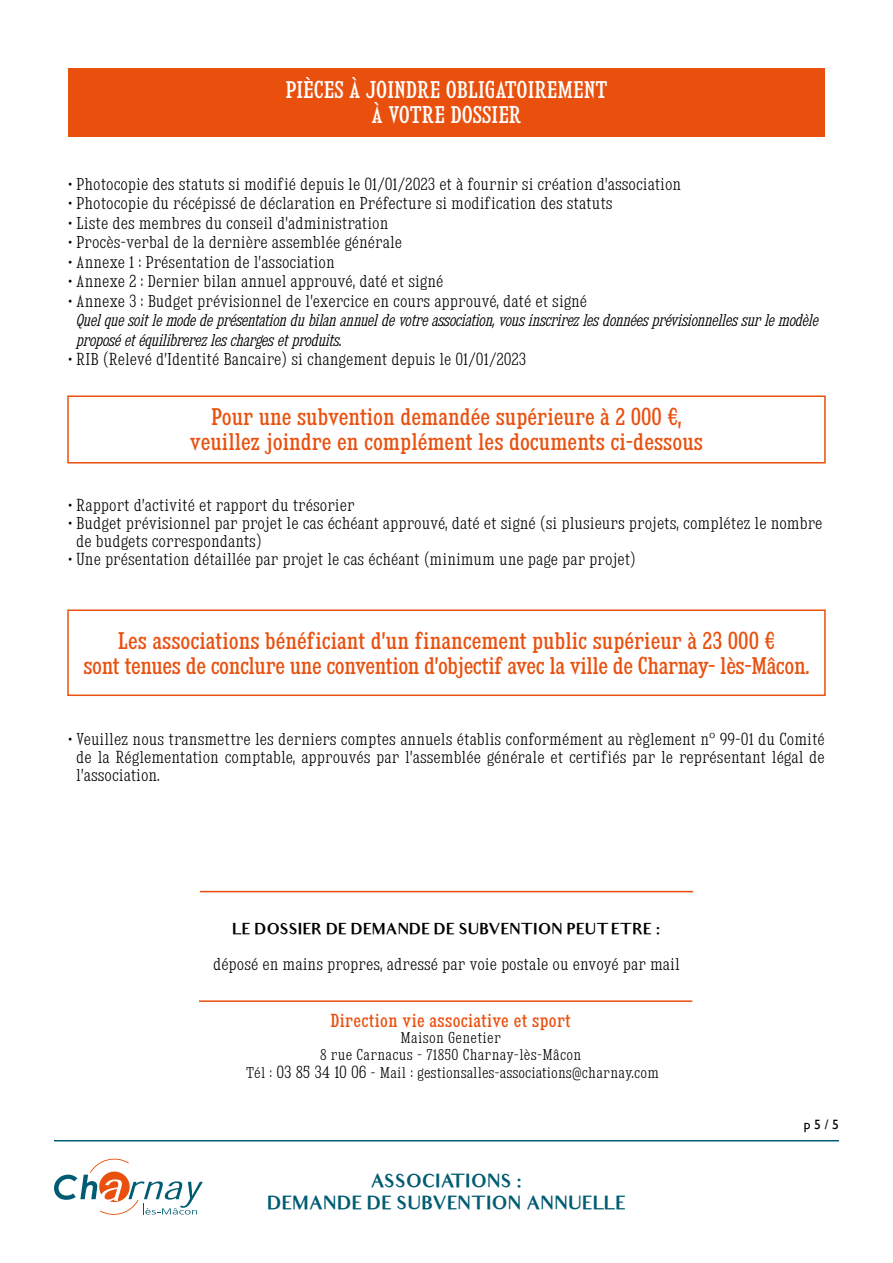
<style>
.page{position:relative;width:893px;height:1263px;background:#fff}
.page>*{position:absolute;margin:0;border:0;box-sizing:border-box;transform-origin:0 0}
.t1{font:21px/25.2px "Kingsbridge Cd Rg";letter-spacing:-.02em;color:#e9500e;text-align:center}
.t2{font:21px/25.2px "Kingsbridge Cd Rg";color:#e9500e;text-align:center}
.t3{font:21px/25.2px "Kingsbridge Cd Rg";color:#fff;text-align:center}
.t4{font:700 18px/21.6px "Audrey";color:#005c72;text-align:center}
.t5{font:16.5px "Kingsbridge Cd Rg";letter-spacing:.02em;color:#e9500e}
.t6{font:15px/18px "Kingsbridge Cd Lt";color:#000}
.t7{font:italic 15px/19.5px "Kingsbridge Cd Lt";color:#000}
.t8{font:700 15px "Audrey";color:#000}
.t9{font:13.5px "Kingsbridge Cd Lt";color:#000}
.t10{font:13.5px/16.5px "Kingsbridge Cd Lt";letter-spacing:.02em;color:#000;text-align:center}
.t11{font:13.5px "Gill Sans";color:#000}
.s1{font-size:15px}
</style>
<div class="page">
<hr style="left:54px;top:1140px;width:785px;height:1px;background:#005c72">
<svg style="left:54px;top:1158px;width:149px;height:57px"></svg>
<div style="left:68px;top:68px;width:757px;height:68px;background:#e9500e"></div>
<div style="left:67px;top:609px;width:759px;height:87px;border:2px solid #e9500e"></div>
<div style="left:67px;top:395px;width:759px;height:68px;border:2px solid #e9500e"></div>
<hr style="left:199px;top:1000px;width:493px;height:2px;background:#e9500e">
<hr style="left:200px;top:891px;width:493px;height:1px;background:#e9500e">
<h1 class="t3" style="left:285px;top:77px;width:324px">PIÈCES À JOINDRE OBLIGATOIREMENT<br>À VOTRE DOSSIER</h1>
<p class="t6" style="left:68px;top:175px;width:615px">• Photocopie des statuts si modifié depuis le 01/01/2023 et à fournir si création d’association</p>
<p class="t6" style="left:68px;top:194px;width:546px">• Photocopie du récépissé de déclaration en Préfecture si modification des statuts</p>
<p class="t6" style="left:68px;top:214px;width:322px">• Liste des membres du conseil d’administration</p>
<p class="t6" style="left:68px;top:233px;width:336px">• Procès-verbal de la dernière assemblée générale</p>
<p class="t6" style="left:68px;top:253px;width:268px">• Annexe 1 : Présentation de l’association</p>
<p class="t6" style="left:68px;top:272px;width:377px">• Annexe 2 : Dernier bilan annuel approuvé, daté et signé</p>
<p class="t6" style="left:68px;top:292px;width:521px">• Annexe 3 : Budget prévisionnel de l’exercice en cours approuvé, daté et signé</p>
<p class="t7" style="left:76px;top:310px;width:743px">Quel que soit le mode de présentation du bilan annuel de votre association, vous inscrirez les données prévisionnelles sur le modèle proposé et équilibrerez les charges et produits.</p>
<p class="t6" style="left:68px;top:350px;width:460px">• RIB (Relevé d’Identité Bancaire) si changement depuis le 01/01/2023</p>
<h1 class="t2" style="left:190px;top:404px;width:515px">Pour une subvention demandée supérieure à 2 000 €, veuillez joindre en complément les documents ci-dessous</h1>
<p class="t6" style="left:68px;top:496px;width:288px">• Rapport d’activité et rapport du trésorier</p>
<p class="t6" style="left:76px;top:514px;width:748px;text-indent:-8px">• Budget prévisionnel par projet le cas échéant approuvé, daté et signé (si plusieurs projets, complétez le nombre de budgets correspondants)</p>
<p class="t6" style="left:68px;top:550px;width:570px">• Une présentation détaillée par projet le cas échéant (minimum une page par projet)</p>
<h1 class="t1" style="left:84px;top:627px;width:727px">Les associations bénéficiant d’un financement public supérieur à 23 000 €<br>sont tenues de conclure une convention d’objectif avec la ville de Charnay- lès-Mâcon.</h1>
<p class="t6" style="left:76px;top:730px;width:750px;text-align:justify;text-indent:-8px">• Veuillez nous transmettre les derniers comptes annuels établis conformément au règlement n° 99-01 du Comité de la Réglementation comptable, approuvés par l’assemblée générale et certifiés par le représentant légal de l’association.</p>
<p class="t8" style="left:232px;top:920px;width:430px">LE DOSSIER DE DEMANDE DE SUBVENTION PEUT ETRE :</p>
<p class="t6" style="left:213px;top:954px;width:468px">déposé en mains propres, adressé par voie postale ou envoyé par mail</p>
<p class="t5" style="left:331px;top:1010px;width:242px">Direction vie associative et sport</p>
<p class="t10" style="left:320px;top:1030px;width:263px">Maison Genetier<br>8 rue Carnacus - 71850 Charnay-lès-Mâcon</p>
<p class="t9" style="left:246px;top:1064px;width:414px">Tél : <span class="s1">03 85 34 10 06</span> - Mail : gestionsalles-associations@charnay.com</p>
<p class="t4" style="left:267px;top:1171px;width:360px">ASSOCIATIONS :<br>DEMANDE DE SUBVENTION ANNUELLE</p>
<p class="t11" style="left:804px;top:1117px;width:37px">p 5 / 5</p>
</div>
